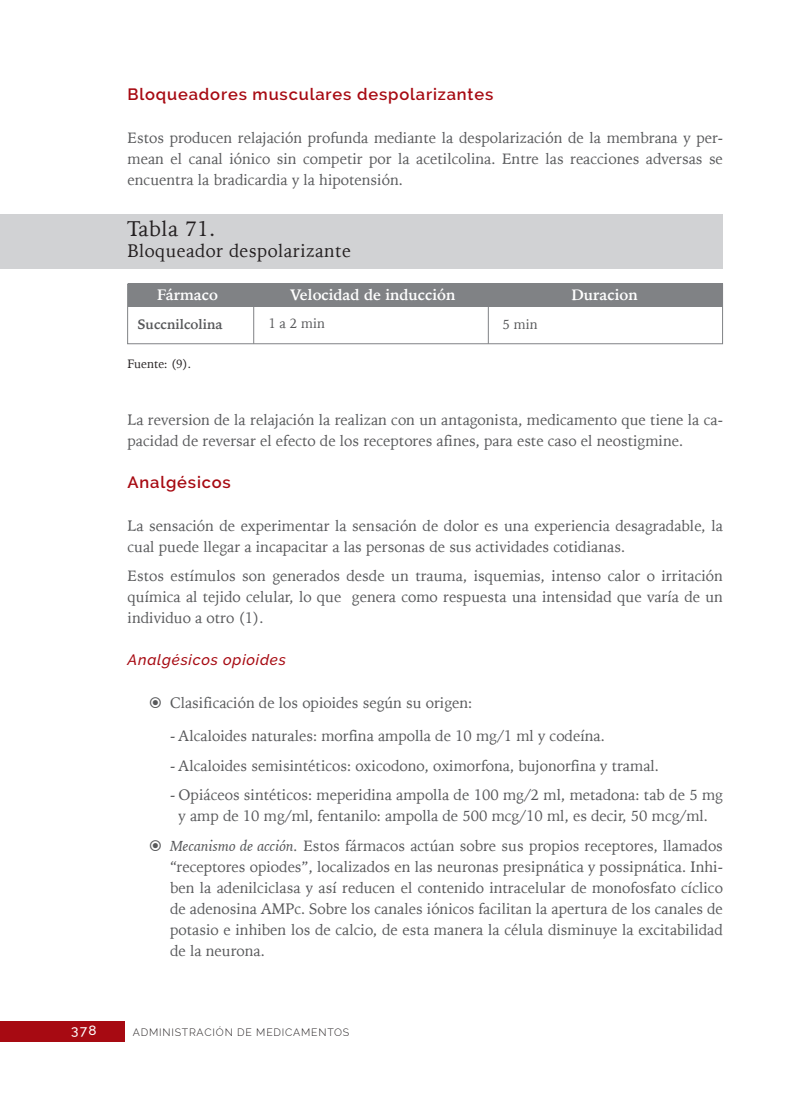
<style>
.page{position:relative;width:808px;height:1106px;background:#fff}
.page>*{position:absolute;margin:0;border:0;box-sizing:border-box;transform-origin:0 0}
.t1{font:21px "Iowan Old Style W01";letter-spacing:.025em;color:#231f20}
.t2{font:18px "Iowan Old Style W01";letter-spacing:.025em;color:#231f20}
.Título_3{font:600 16.5px "Raleway";letter-spacing:.05em;color:#a70a12}
.Cuerpo_de_texto{font:15px/21px "Iowan Old Style W01";color:#57585a;text-align:justify}
.Encabezados_tablas{font:700 15px "Iowan Old Style W01";color:#fff}
.Título_4{font:italic 500 15px "Raleway";letter-spacing:.05em;color:#a70a12}
.Cuerpo_de_texto_tabl{font:700 13.5px "Iowan Old Style W01";color:#57585a}
.Cuerpo_de_texto_tabl-2{font:13.5px "Iowan Old Style W01";color:#57585a}
.t3{font:500 13.5px "Raleway";color:#fff}
.Fuente{font:12px "Iowan Old Style W01";color:#231f20}
.t4{font:300 10.5px "Raleway";letter-spacing:.075em;color:#231f20}
.s1{font-style:italic}
</style>
<div class="page">
<div style="left:0;top:1021px;width:124px;height:20px;background:#a70a12"></div>
<hr style="left:807px;top:400px;width:1px;height:91px;background:#d1d2d4">
<div style="left:128px;top:284px;width:595px;height:23px;background:#808285"></div>
<div style="left:0;top:214px;width:723px;height:54px;background:#d1d2d4"></div>
<hr style="left:253px;top:289px;width:1px;height:55px;background:#808285">
<hr style="left:488px;top:289px;width:1px;height:55px;background:#808285">
<div style="left:127px;top:284px;width:596px;height:60px;border:1px solid #808285"></div>
<p class="Título_3" style="left:128px;top:85px;width:367px">Bloqueadores musculares despolarizantes</p>
<p class="Cuerpo_de_texto" style="left:128px;top:127px;width:597px">Estos producen relajación profunda mediante la despolarización de la membrana y per&shy;mean el canal iónico sin competir por la acetilcolina. Entre las reacciones adversas se encuentra la bradicardia y la hipotensión.</p>
<p class="t1" style="left:128px;top:216px;width:89px">Tabla 71.</p>
<p class="t2" style="left:128px;top:240px;width:225px">Bloqueador despolarizante</p>
<p class="Encabezados_tablas" style="left:157px;top:285px;width:62px">Fármaco</p>
<p class="Encabezados_tablas" style="left:290px;top:285px;width:167px">Velocidad de inducción</p>
<p class="Encabezados_tablas" style="left:571px;top:285px;width:68px">Duracion</p>
<p class="Cuerpo_de_texto_tabl" style="left:137px;top:316px;width:87px">Succnilcolina</p>
<p class="Cuerpo_de_texto_tabl-2" style="left:268px;top:315px;width:58px">1 a 2 min</p>
<p class="Cuerpo_de_texto_tabl-2" style="left:503px;top:316px;width:37px">5 min</p>
<p class="Fuente" style="left:128px;top:356px;width:65px">Fuente: (9).</p>
<p class="Cuerpo_de_texto" style="left:128px;top:409px;width:597px">La reversion de la relajación la realizan con un antagonista, medicamento que tiene la ca&shy;pacidad de reversar el efecto de los receptores afines, para este caso el neostigmine.</p>
<p class="Título_3" style="left:128px;top:473px;width:105px">Analgésicos</p>
<p class="Cuerpo_de_texto" style="left:128px;top:514px;width:597px">La sensación de experimentar la sensación de dolor es una experiencia desagradable, la cual puede llegar a incapacitar a las personas de sus actividades cotidianas.</p>
<p class="Cuerpo_de_texto" style="left:128px;top:565px;width:597px">Estos estímulos son generados desde un trauma, isquemias, intenso calor o irritación química al tejido celular, lo que genera como respuesta una intensidad que varía de un individuo a otro (1).</p>
<p class="Título_4" style="left:128px;top:651px;width:160px">Analgésicos opioides</p>
<p class="Cuerpo_de_texto" style="left:170px;top:691px;width:304px">Clasificación de los opioides según su origen:</p>
<p class="Cuerpo_de_texto" style="left:170px;top:725px;width:436px">- Alcaloides naturales: morfina ampolla de 10 mg/1 ml y codeína.</p>
<p class="Cuerpo_de_texto" style="left:170px;top:755px;width:490px">- Alcaloides semisintéticos: oxicodono, oximorfona, bujonorfina y tramal.</p>
<p class="Cuerpo_de_texto" style="left:170px;top:784px;width:554px;text-align:center">- Opiáceos sintéticos: meperidina ampolla de 100 mg/2 ml, metadona: tab de 5 mg y amp de 10 mg/ml, fentanilo: ampolla de 500 mcg/10 ml, es decir, 50 mcg/ml.</p>
<p class="Cuerpo_de_texto" style="left:170px;top:835px;width:554px"><span class="s1">Mecanismo de acción.</span> Estos fármacos actúan sobre sus propios receptores, llamados “receptores opiodes”, localizados en las neuronas presipnática y possipnática. Inhi&shy;ben la adenilciclasa y así reducen el contenido intracelular de monofosfato cíclico de adenosina AMPc. Sobre los canales iónicos facilitan la apertura de los canales de potasio e inhiben los de calcio, de esta manera la célula disminuye la excitabilidad de la neurona.</p>
<p class="t3" style="left:71px;top:1022px;width:27px">378</p>
<p class="t4" style="left:133px;top:1026px;width:218px">ADMINISTRACIÓN DE MEDICAMENTOS</p>
</div>
